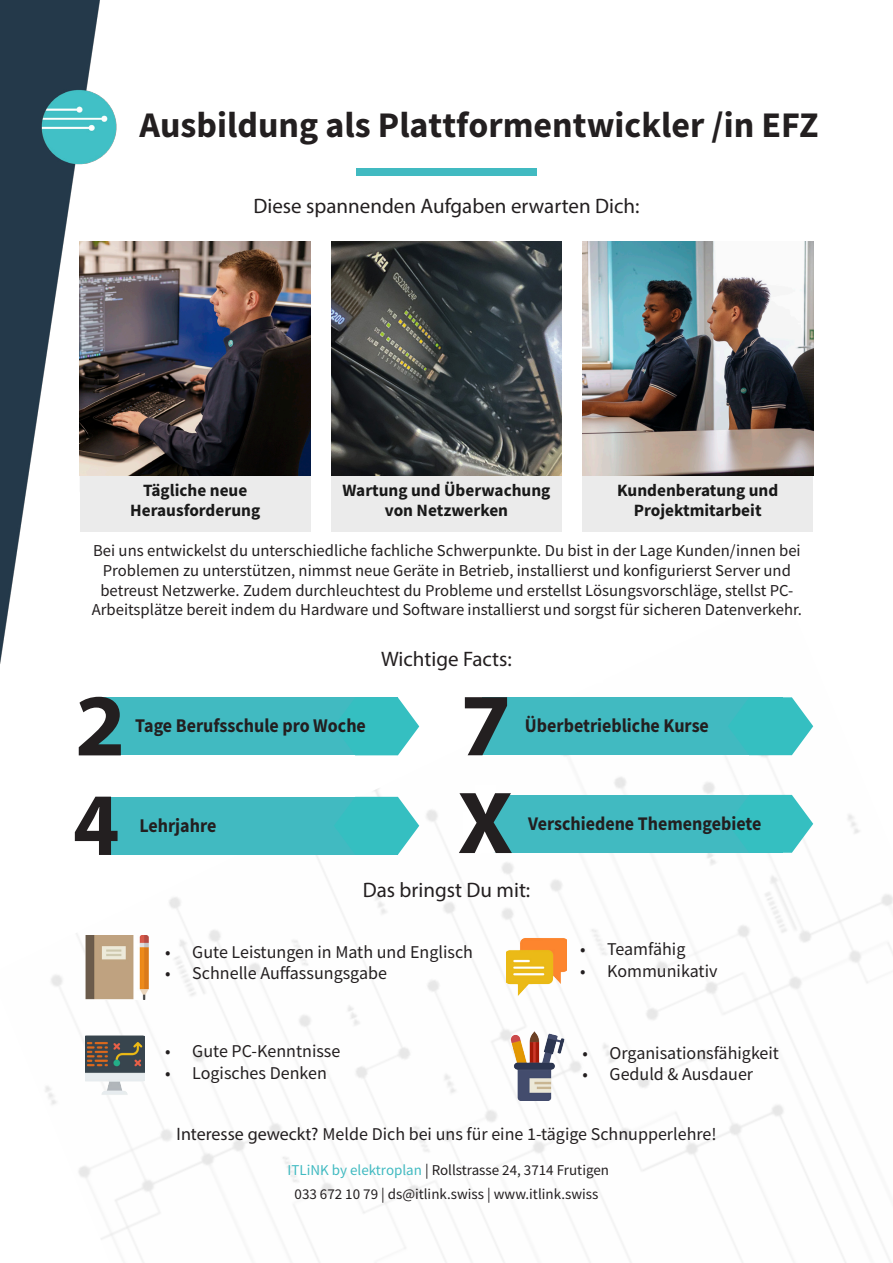
<style>
.page{position:relative;width:893px;height:1263px;background:#fff}
.page>*{position:absolute;margin:0;border:0;box-sizing:border-box;transform-origin:0 0}
.t1{font:700 89.7px "Myriad Pro";color:#231f20;scale:.93 1}
.t2{font:700 89.4px "Myriad Pro";color:#231f20}
.t3{font:700 88.8px "Myriad Pro";color:#231f20}
.t4{font:700 36px "Source Sans Pro";color:#231f20}
.t5{font:21px "Myriad Pro";color:#231f20}
.t6{font:700 19.5px "Source Sans Pro";color:#231f20;scale:.93 1}
.t7{font:700 19.2px "Source Sans Pro";color:#231f20;scale:.93 1}
.t8{font:18px "Source Sans Pro";color:#231f20}
.t9{font:700 17.25px/20.7px "Source Sans Pro";color:#191919;text-align:center}
.t10{font:16.65px/20px "Source Sans Pro";color:#231f20;text-align:center}
.t11{font:15px "Source Sans Pro";color:#231f20}
.s1{font-family:"Myriad Pro"}
.s2{color:#41bac1}
</style>
<div class="page">
<img style="left:45px;top:697px;width:848px;height:566px">
<div style="left:331px;top:242px;width:231px;height:290px;background:#ebebeb"></div>
<img style="left:331px;top:242px;width:231px;height:233px">
<div style="left:582px;top:242px;width:231px;height:290px;background:#ebebeb"></div>
<img style="left:582px;top:242px;width:231px;height:233px">
<div style="left:99px;top:697px;width:299px;height:58px;background:#41bac1"></div>
<div style="left:483px;top:697px;width:300px;height:58px;background:#41bac1"></div>
<div style="left:110px;top:797px;width:288px;height:58px;background:#41bac1"></div>
<div style="left:476px;top:795px;width:307px;height:58px;background:#41bac1"></div>
<div style="left:356px;top:169px;width:181px;height:7px;background:#41bac1"></div>
<svg style="left:334px;top:697px;width:85px;height:58px"></svg>
<svg style="left:334px;top:797px;width:85px;height:58px"></svg>
<svg style="left:728px;top:697px;width:85px;height:58px"></svg>
<svg style="left:728px;top:795px;width:85px;height:58px"></svg>
<img style="left:85px;top:1033px;width:59px;height:64px">
<img style="left:85px;top:935px;width:64px;height:64px">
<img style="left:507px;top:935px;width:59px;height:64px">
<img style="left:507px;top:1031px;width:59px;height:70px">
<div style="left:87px;top:707px;width:20px;height:22px;background:#fff"></div>
<div style="left:467px;top:804px;width:21px;height:22px;background:#fff"></div>
<div style="left:464px;top:813px;width:20px;height:22px;background:#fff"></div>
<div style="left:476px;top:705px;width:20px;height:22px;background:#fff"></div>
<div style="left:80px;top:242px;width:231px;height:290px;background:#ebebeb"></div>
<img style="left:117px;top:242px;width:194px;height:233px">
<div style="left:471px;top:804px;width:21px;height:22px;background:#fff"></div>
<img style="left:0;top:0;width:117px;height:664px">
<div style="left:476px;top:786px;width:20px;height:22px;background:#fff"></div>
<svg style="left:473px;top:828px;width:25px;height:26px"></svg>
<p class="t4" style="left:139px;top:101px;width:680px">Ausbildung als Plattformentwickler /in EFZ</p>
<p class="t5" style="left:253px;top:193px;width:388px">Diese spannenden Aufgaben erwarten Dich:</p>
<p class="t9" style="left:342px;top:479px;width:210px">Wartung und Überwachung von Netzwerken</p>
<p class="t9" style="left:617px;top:479px;width:163px">Kundenberatung und</p>
<p class="t9" style="left:143px;top:479px;width:106px">Tägliche neue</p>
<p class="t9" style="left:130px;top:500px;width:132px">Herausforderung</p>
<p class="t10" style="left:93px;top:540px;width:709px">Bei uns entwickelst du unterschiedliche fachliche Schwerpunkte. Du bist in der Lage Kunden/innen bei<br>Problemen zu unterstützen, nimmst neue Geräte in Betrieb, installierst und konfigurierst Server und</p>
<p class="t10" style="left:100px;top:580px;width:694px">betreust Netzwerke. Zudem durchleuchtest du Probleme und erstellst Lösungsvorschläge, stellst PC-</p>
<p class="t10" style="left:92px;top:600px;width:712px">Arbeitsplätze bereit indem du Hardware und Software installierst und sorgst für sicheren Datenverkehr.</p>
<p class="t9" style="left:634px;top:500px;width:129px">Projektmitarbeit</p>
<p class="t5" style="left:381px;top:646px;width:132px">Wichtige Facts:</p>
<p class="t3" style="left:75px;top:667px;width:52px">2</p>
<p class="t2" style="left:460px;top:667px;width:53px">7</p>
<p class="t6" style="left:135px;top:712px;width:249px">Tage Berufsschule pro Woche</p>
<p class="t6" style="left:525px;top:712px;width:199px">Überbetriebliche Kurse</p>
<p class="t1" style="left:73px;top:766px;width:51px">4</p>
<p class="t6" style="left:139px;top:813px;width:84px">Lehrjahre</p>
<p class="t3" style="left:457px;top:765px;width:57px">X</p>
<p class="t7" style="left:528px;top:810px;width:252px">Verschiedene Themengebiete</p>
<p class="t5" style="left:363px;top:877px;width:169px">Das bringst Du mit:</p>
<p class="t8" style="left:165px;top:940px;width:309px">• Gute Leistungen in Math und Englisch</p>
<p class="t8" style="left:165px;top:962px;width:223px">• Schnelle Auffassungsgabe</p>
<p class="t8" style="left:165px;top:1040px;width:177px">• Gute PC-Kenntnisse</p>
<p class="t8" style="left:165px;top:1062px;width:163px">• Logisches Denken</p>
<p class="t8" style="left:580px;top:938px;width:107px">• Teamfähig</p>
<p class="t8" style="left:580px;top:959px;width:139px">• Kommunikativ</p>
<p class="t8" style="left:583px;top:1041px;width:198px">• Organisationsfähigkeit</p>
<p class="t8" style="left:583px;top:1063px;width:172px">• Geduld &amp; Ausdauer</p>
<p class="t8" style="left:177px;top:1123px;width:542px"><span class="s1">Interesse geweckt?</span> Melde Dich bei uns für eine 1-tägige Schnupperlehre!</p>
<p class="t11" style="left:287px;top:1161px;width:323px"><span class="s2">ITLiNK by elektroplan</span> | Rollstrasse 24, 3714 Frutigen</p>
<p class="t11" style="left:295px;top:1184px;width:305px">033 672 10 79 | ds@itlink.swiss | www.itlink.swiss</p>
</div>
